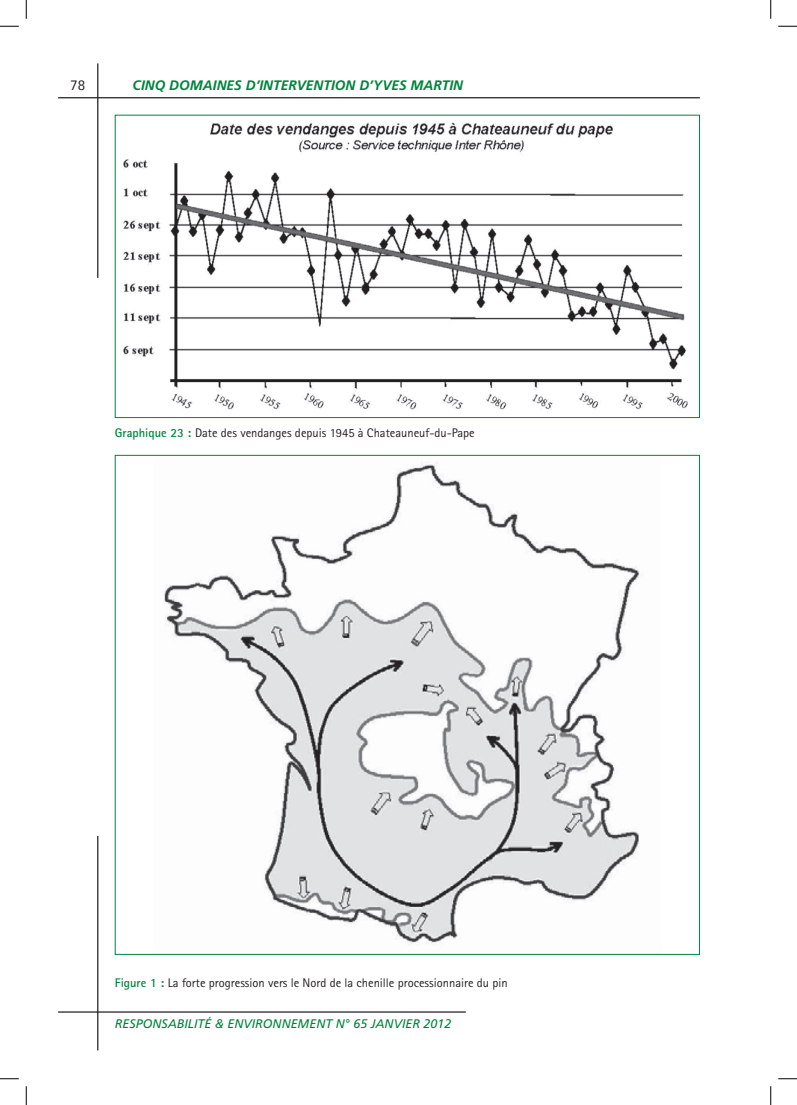
<style>
.page{position:relative;width:797px;height:1105px;background:#fff}
.page>*{position:absolute;margin:0;border:0;box-sizing:border-box;transform-origin:0 0}
.t1{font:15px "Rotis Sans Serif";color:#231f20}
.t2{font:italic 700 13.75px "Frutiger";color:#00843d}
.t3{font:12.5px "Rotis Sans Serif";color:#231f20}
.t4{font:italic 12.5px "Frutiger";color:#00843d}
.s1{font-weight:700;color:#00843d}
</style>
<div class="page">
<hr style="left:58px;top:97px;width:641px;height:1px;background:#231f20">
<hr style="left:58px;top:1011px;width:408px;height:2px;background:#231f20">
<hr style="left:97px;top:63px;width:1px;height:215px;background:#231f20">
<hr style="left:97px;top:836px;width:1px;height:214px;background:#231f20">
<img style="left:123px;top:122px;width:565px;height:288px">
<img style="left:164px;top:462px;width:477px;height:482px">
<svg style="left:0;top:25px;width:19px;height:2px"></svg>
<svg style="left:778px;top:25px;width:19px;height:2px"></svg>
<svg style="left:0;top:1078px;width:19px;height:1px"></svg>
<svg style="left:778px;top:1078px;width:19px;height:1px"></svg>
<svg style="left:25px;top:0;width:2px;height:19px"></svg>
<svg style="left:25px;top:1086px;width:2px;height:19px"></svg>
<svg style="left:770px;top:0;width:1px;height:19px"></svg>
<svg style="left:770px;top:1086px;width:1px;height:19px"></svg>
<p class="t1" style="left:70px;top:76px;width:16px">78</p>
<p class="t2" style="left:133px;top:77px;width:332px">CINQ DOMAINES D’INTERVENTION D’YVES MARTIN</p>
<p class="t3" style="left:115px;top:426px;width:361px"><span class="s1">Graphique 23 :</span> Date des vendanges depuis 1945 à Chateauneuf-du-Pape</p>
<p class="t3" style="left:115px;top:975px;width:394px"><span class="s1">Figure 1 :</span> La forte progression vers le Nord de la chenille processionnaire du pin</p>
<p class="t4" style="left:115px;top:1016px;width:338px">RESPONSABILITÉ &amp; ENVIRONNEMENT N° 65 JANVIER 2012</p>
</div>
